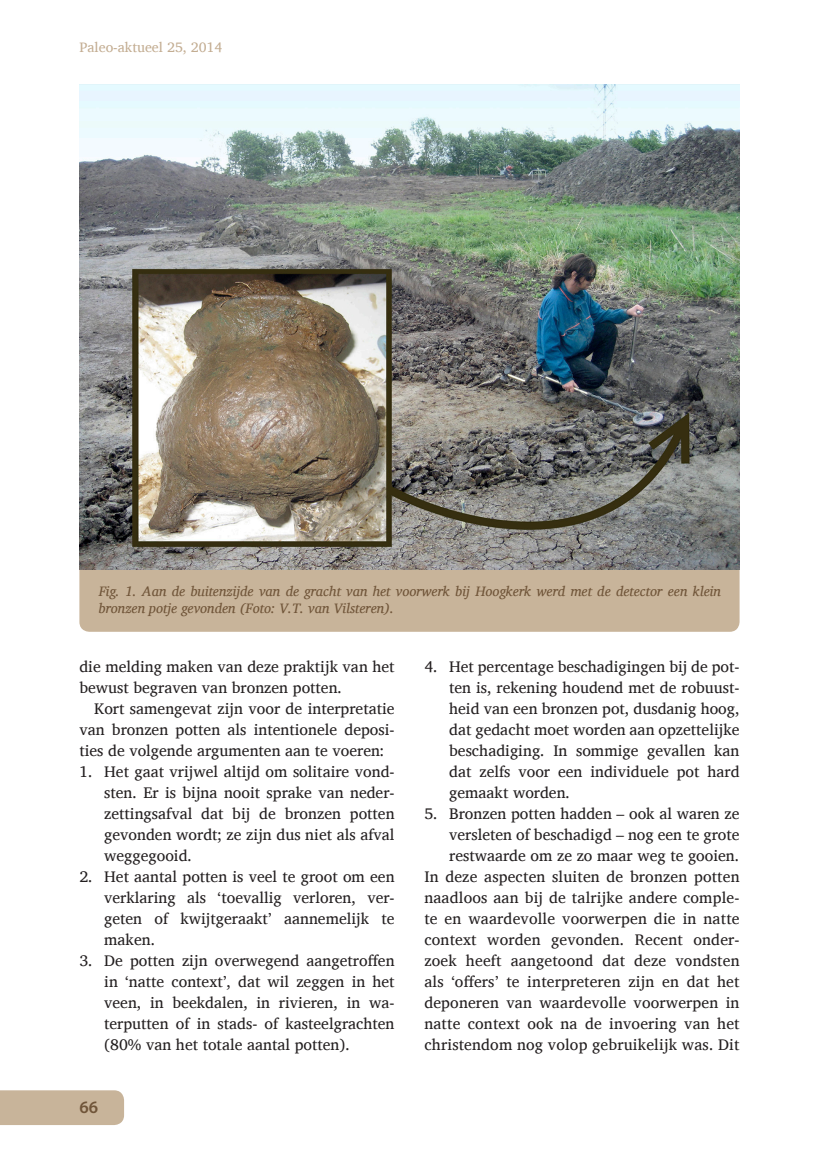
<style>
.page{position:relative;width:819px;height:1166px;background:#fff}
.page>*{position:absolute;margin:0;border:0;box-sizing:border-box;transform-origin:0 0}
.Nummering{font:600 17.5px "Myriad Pro";color:#705539}
.Plat{font:15.75px/21px "Charis SIL";color:#231f20;text-align:justify}
.Afbeeldingstekst{font:italic 14px/17.5px "Charis SIL";color:#705539}
.t1{font:14px "Charis SIL";color:#c3ad92}
</style>
<div class="page">
<div style="left:0;top:1090px;width:124px;height:35px;background:#c8b49a"></div>
<div style="left:79px;top:569px;width:660px;height:63px;background:#c8b49a"></div>
<img style="left:79px;top:84px;width:660px;height:485px">
<p class="t1" style="left:79px;top:39px;width:144px">Paleo-aktueel 25, 2014</p>
<p class="Afbeeldingstekst" style="left:99px;top:582px;width:623px">Fig. 1. Aan de buitenzijde van de gracht van het voorwerk bij Hoogkerk werd met de detector een klein bronzen potje gevonden (Foto: V.T. van Vilsteren).</p>
<p class="Plat" style="left:79px;top:656px;width:316px">die melding maken van deze praktijk van het bewust begraven van bronzen potten.</p>
<p class="Plat" style="left:79px;top:698px;width:317px;text-indent:15px">Kort samengevat zijn voor de interpretatie van bronzen potten als intentionele deposi&shy;ties de volgende argumenten aan te voeren:</p>
<p class="Plat" style="left:104px;top:761px;width:292px;text-indent:-25px">1. Het gaat vrijwel altijd om solitaire vond&shy;sten. Er is bijna nooit sprake van neder&shy;zettingsafval dat bij de bronzen potten gevonden wordt; ze zijn dus niet als afval weggegooid.</p>
<p class="Plat" style="left:104px;top:866px;width:292px;text-indent:-25px">2. Het aantal potten is veel te groot om een verklaring als ‘toevallig verloren, ver&shy;geten of kwijtgeraakt’ aannemelijk te maken.</p>
<p class="Plat" style="left:104px;top:950px;width:292px;text-indent:-25px">3. De potten zijn overwegend aangetroffen in ‘natte context’, dat wil zeggen in het veen, in beekdalen, in rivieren, in wa&shy;terputten of in stads- of kasteelgrachten (80% van het totale aantal potten).</p>
<p class="Nummering" style="left:79px;top:1096px;width:20px">66</p>
<p class="Plat" style="left:449px;top:656px;width:292px;text-indent:-25px">4. Het percentage beschadigingen bij de pot&shy;ten is, rekening houdend met de robuust&shy;heid van een bronzen pot, dusdanig hoog, dat gedacht moet worden aan opzettelijke beschadiging. In sommige gevallen kan dat zelfs voor een individuele pot hard gemaakt worden.</p>
<p class="Plat" style="left:449px;top:803px;width:292px;text-indent:-25px">5. Bronzen potten hadden – ook al waren ze versleten of beschadigd – nog een te grote restwaarde om ze zo maar weg te gooien.</p>
<p class="Plat" style="left:424px;top:866px;width:317px">In deze aspecten sluiten de bronzen potten naadloos aan bij de talrijke andere comple&shy;te en waardevolle voorwerpen die in natte context worden gevonden. Recent onder&shy;zoek heeft aangetoond dat deze vondsten als ʻoffers’ te interpreteren zijn en dat het deponeren van waardevolle voorwerpen in natte context ook na de invoering van het christendom nog volop gebruikelijk was. Dit</p>
</div>
